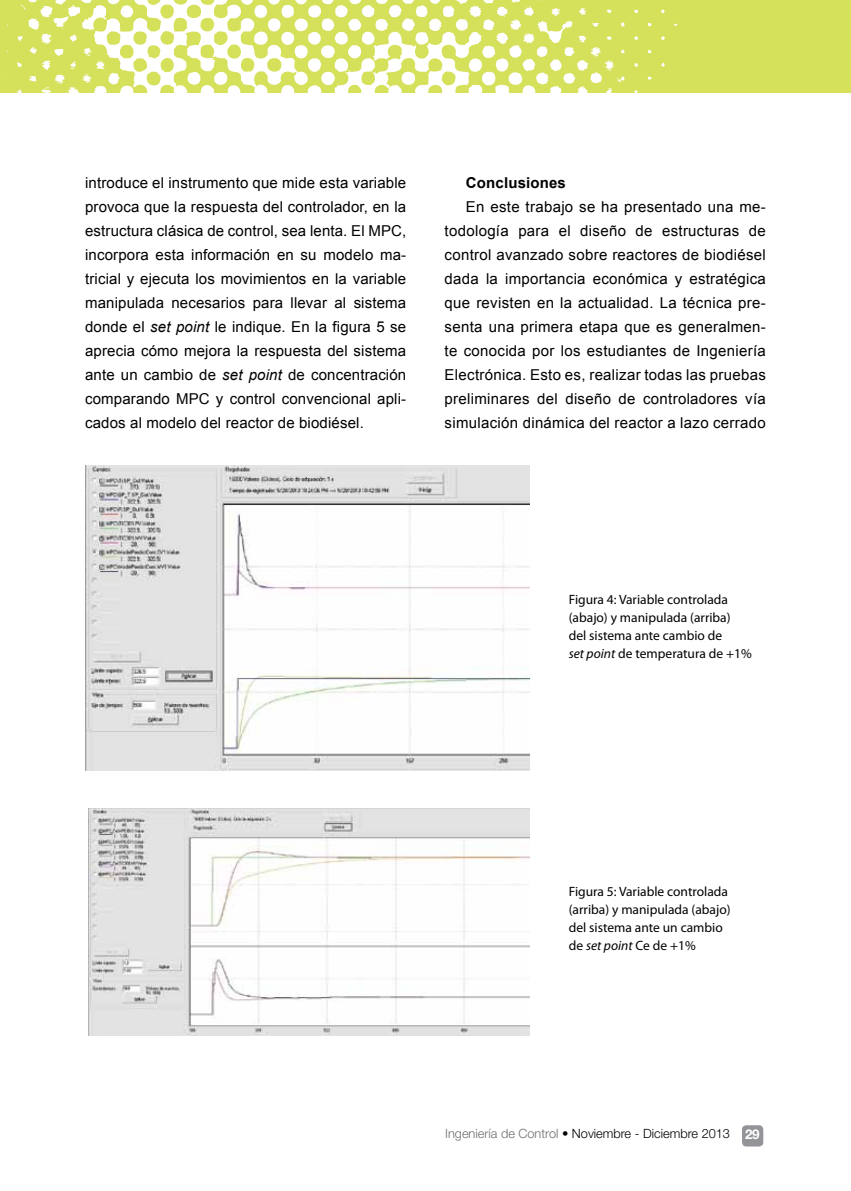
<style>
.page{position:relative;width:851px;height:1191px;background:#fff}
.page>*{position:absolute;margin:0;border:0;box-sizing:border-box;transform-origin:0 0}
.t1{font:15px/24px "Arial";letter-spacing:.015em;color:#000;text-align:justify}
.t2{font:700 15px "Arial";letter-spacing:.01em;color:#000}
.t3{font:13.5px/18px "Myriad Pro";color:#000}
.t4{font:300 12.75px "Helvetica Neue LT Std";color:#000}
.s1{font-style:italic}
.s2{color:#6d6e71}
.s3{font-weight:700;font-size:13.5px;color:#fff}
</style>
<div class="page">
<div style="left:741px;top:1125px;width:22px;height:21px;background:#939598;border-radius:4px"></div>
<hr style="left:0;top:0;width:1px;height:93px;background:#d5e05b">
<div style="left:2px;top:0;width:848px;height:92px;background:#d5e05b"></div>
<svg style="left:661px;top:9px;width:4px;height:5px"></svg>
<svg style="left:634px;top:9px;width:4px;height:4px"></svg>
<svg style="left:647px;top:23px;width:4px;height:4px"></svg>
<svg style="left:661px;top:36px;width:4px;height:4px"></svg>
<svg style="left:634px;top:36px;width:4px;height:4px"></svg>
<svg style="left:661px;top:63px;width:4px;height:4px"></svg>
<svg style="left:634px;top:63px;width:4px;height:4px"></svg>
<svg style="left:647px;top:76px;width:5px;height:4px"></svg>
<svg style="left:16px;top:0;width:609px;height:93px"></svg>
<img style="left:85px;top:465px;width:444px;height:306px">
<img style="left:88px;top:808px;width:441px;height:227px">
<p class="t1" style="left:85px;top:171px;width:323px">introduce el instrumento que mide esta variable provoca que la respuesta del controlador, en la estructura clásica de control, sea lenta. El MPC, incorpora esta información en su modelo ma&shy;tricial y ejecuta los movimientos en la variable manipulada necesarios para llevar al sistema donde el <span class="s1">set point</span> le indique. En la figura 5 se aprecia cómo mejora la respuesta del sistema ante un cambio de <span class="s1">set point</span> de concentración comparando MPC y control convencional apli&shy;cados al modelo del reactor de biodiésel.</p>
<p class="t2" style="left:466px;top:173px;width:102px">Conclusiones</p>
<p class="t1" style="left:444px;top:195px;width:323px;text-indent:21px">En este trabajo se ha presentado una me&shy;todología para el diseño de estructuras de control avanzado sobre reactores de biodiésel dada la importancia económica y estratégica que revisten en la actualidad. La técnica pre&shy;senta una primera etapa que es generalmen&shy;te conocida por los estudiantes de i ngeniería electrónica. Esto es, realizar todas las pruebas preliminares del diseño de controladores vía simulación dinámica del reactor a lazo cerrado</p>
<p class="t3" style="left:568px;top:590px;width:184px">Figura 4: Variable controlada (abajo) y manipulada (arriba)<br>del sistema ante cambio de<br><span class="s1">set point</span> de temperatura de +1%</p>
<p class="t3" style="left:568px;top:882px;width:163px">Figura 5: Variable controlada (arriba) y manipulada (abajo) del sistema ante un cambio de <span class="s1">set point</span> Ce de +1%</p>
<p class="t4" style="left:445px;top:1125px;width:316px"><span class="s2">Ingeniería de Control</span> • Noviembre - Diciembre 2013 <span class="s3">29</span></p>
</div>
